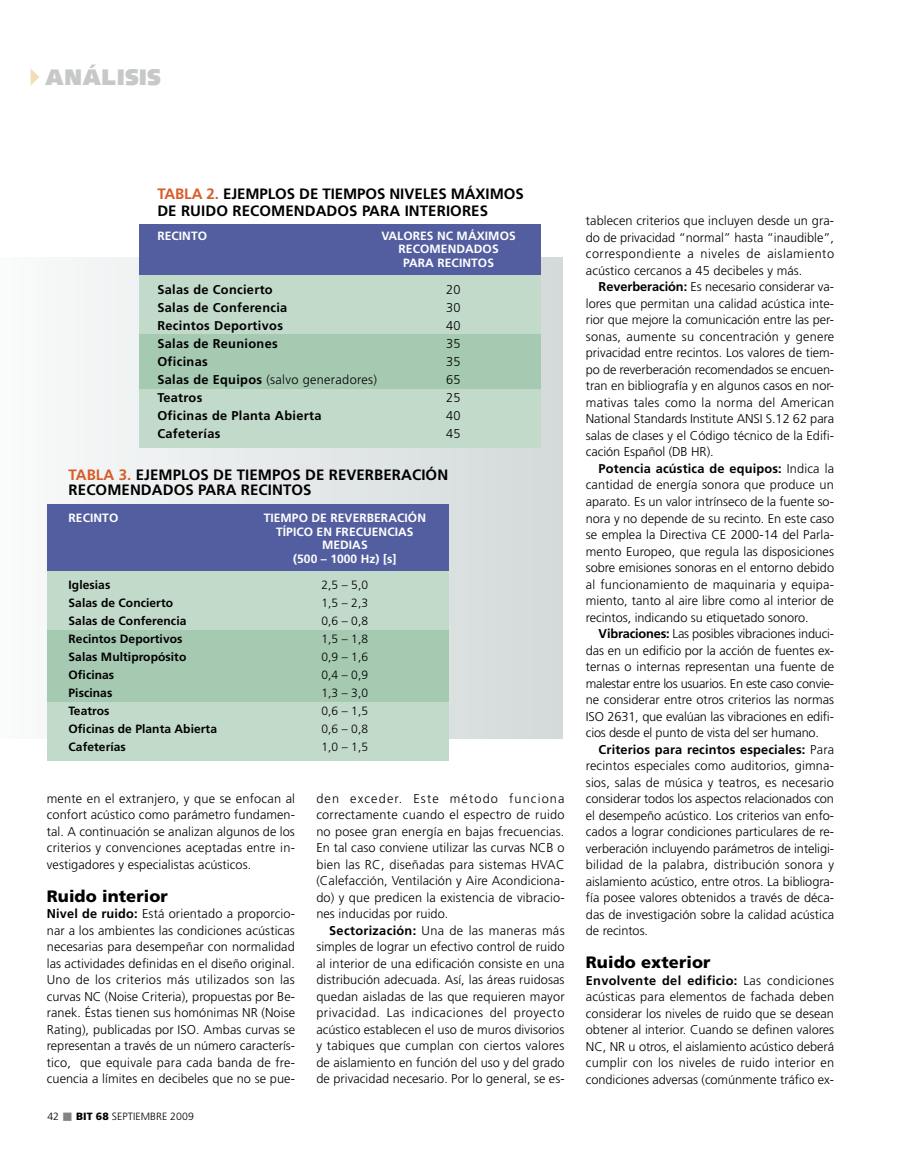
<style>
.page{position:relative;width:915px;height:1170px;background:#fff}
.page>*{position:absolute;margin:0;border:0;box-sizing:border-box;transform-origin:0 0}
.t1{font:900 22.5px "Syntax";letter-spacing:.02em;color:#c6c8ca}
.t2{font:900 16.5px "Frutiger";letter-spacing:.005em;color:#000}
.t3{font:700 15px/16.5px "Frutiger";letter-spacing:.005em;color:#000}
.t4{font:300 12.75px/16.5px "Frutiger";letter-spacing:.005em;color:#000;text-align:justify}
.t5{font:700 12.75px "Frutiger";letter-spacing:.025em;color:#000}
.t6{font:700 12px "Frutiger";letter-spacing:.005em;color:#000}
.t7{font:700 12px/13.5px "Frutiger";letter-spacing:.005em;color:#fff;text-align:center}
.t8{font:300 12px "Frutiger";color:#000}
.t9{font:300 10.5px "Frutiger";letter-spacing:.005em;color:#000}
.s1{color:#d95b29}
.s2{font-weight:700}
.s3{color:#808284}
.s4{font-weight:900}
</style>
<div class="page">
<div style="left:0;top:258px;width:562px;height:480px;background:linear-gradient(to right,#f9fbfb,#d2d9d9)"></div>
<div style="left:139px;top:224px;width:401px;height:224px;background:#c2dac9"></div>
<div style="left:139px;top:224px;width:401px;height:51px;background:#535ea0"></div>
<div style="left:139px;top:334px;width:401px;height:54px;background:#a6c9b2"></div>
<svg style="left:31px;top:69px;width:8px;height:16px"></svg>
<div style="left:47px;top:504px;width:401px;height:256px;background:#c2dac9"></div>
<div style="left:47px;top:504px;width:401px;height:66px;background:#535ea0"></div>
<div style="left:47px;top:631px;width:401px;height:71px;background:#a6c9b2"></div>
<h1 class="t1" style="left:45px;top:63px;width:117px">ANÁLISIS</h1>
<p class="t3" style="left:157px;top:186px;width:366px"><span class="s1">Tabla 2.</span> Ejemplos de Tie mpos niveles máximos de ruido recomendados para interiores</p>
<p class="t7" style="left:157px;top:229px;width:7px">Reci</p>
<p class="t7" style="left:182px;top:229px;width:26px">nto</p>
<p class="t7" style="left:381px;top:229px;width:134px">Valores NC máximos recomendados<br>para reci ntos</p>
<p class="t5" style="left:157px;top:281px;width:117px">Salas de Concierto</p>
<p class="t4" style="left:446px;top:281px;width:16px">20</p>
<p class="t5" style="left:157px;top:299px;width:131px">Salas de Conferencia</p>
<p class="t4" style="left:446px;top:299px;width:16px">30</p>
<p class="t5" style="left:157px;top:317px;width:127px">Recintos Deportivos</p>
<p class="t4" style="left:446px;top:317px;width:16px">40</p>
<p class="t5" style="left:157px;top:335px;width:122px">Salas de Reuniones</p>
<p class="t4" style="left:446px;top:335px;width:16px">35</p>
<p class="t5" style="left:157px;top:353px;width:52px">Oficinas</p>
<p class="t4" style="left:446px;top:353px;width:16px">35</p>
<p class="t4" style="left:157px;top:371px;width:221px"><span class="s2">Salas de Equipos</span> (salvo generadores)</p>
<p class="t4" style="left:446px;top:371px;width:16px">65</p>
<p class="t5" style="left:157px;top:389px;width:46px">Teatros</p>
<p class="t4" style="left:446px;top:389px;width:16px">25</p>
<p class="t5" style="left:157px;top:407px;width:166px">Oficinas de Planta Abierta</p>
<p class="t4" style="left:446px;top:407px;width:16px">40</p>
<p class="t5" style="left:157px;top:425px;width:65px">Cafeterías</p>
<p class="t4" style="left:446px;top:425px;width:16px">45</p>
<p class="t3" style="left:69px;top:467px;width:381px;line-height:15px"><span class="s1">Tabla 3.</span> Ejemplos de Tie mpos de Reverberación recomendados para reci ntos</p>
<p class="t7" style="left:69px;top:511px;width:7px">Reci</p>
<p class="t7" style="left:93px;top:511px;width:26px">nto</p>
<p class="t7" style="left:276px;top:511px;width:151px;text-align:left;text-indent:-12px">Tie mpo de Reverberación<br>Típico en frecue</p>
<p class="t7" style="left:378px;top:524px;width:35px">ncias</p>
<p class="t7" style="left:293px;top:538px;width:105px">medias<br>(500 – 1000 Hz) [s]</p>
<p class="t6" style="left:69px;top:578px;width:43px">Iglesias</p>
<p class="t8" style="left:321px;top:578px;width:48px">2,5 – 5,0</p>
<p class="t6" style="left:69px;top:596px;width:106px">Salas de Concierto</p>
<p class="t8" style="left:321px;top:596px;width:48px">1,5 – 2,3</p>
<p class="t6" style="left:69px;top:614px;width:119px">Salas de Conferencia</p>
<p class="t8" style="left:321px;top:614px;width:48px">0,6 – 0,8</p>
<p class="t6" style="left:68px;top:632px;width:115px">Recintos Deportivos</p>
<p class="t8" style="left:321px;top:632px;width:48px">1,5 – 1,8</p>
<p class="t6" style="left:68px;top:650px;width:119px">Salas M ultipropósito</p>
<p class="t8" style="left:321px;top:650px;width:48px">0,9 – 1,6</p>
<p class="t6" style="left:68px;top:668px;width:47px">Oficinas</p>
<p class="t8" style="left:321px;top:668px;width:48px">0,4 – 0,9</p>
<p class="t6" style="left:69px;top:686px;width:45px">Piscinas</p>
<p class="t8" style="left:321px;top:686px;width:48px">1,3 – 3,0</p>
<p class="t6" style="left:69px;top:704px;width:42px">Teatros</p>
<p class="t8" style="left:321px;top:704px;width:48px">0,6 – 1,5</p>
<p class="t6" style="left:69px;top:722px;width:150px">Oficinas de Planta Abierta</p>
<p class="t8" style="left:321px;top:722px;width:48px">0,6 – 0,8</p>
<p class="t6" style="left:69px;top:740px;width:59px">Cafeterías</p>
<p class="t8" style="left:321px;top:740px;width:48px">1,0 – 1,5</p>
<p class="t4" style="left:47px;top:789px;width:250px">mente en el extranjero, y que se enfocan al confort acústico como parámetro fundamen&shy;tal. A continuación se analizan algunos de los criterios y convenciones aceptadas entre in&shy;vestigadores y especialistas acústicos.</p>
<p class="t2" style="left:47px;top:885px;width:123px">Ruido interior</p>
<p class="t4" style="left:47px;top:905px;width:250px"><span class="s2">Nivel de ruido:</span> Está orientado a proporcio&shy;nar a los ambientes las condiciones acústicas necesarias para desempeñar con normalidad las actividades definidas en el diseño original.<br>U no de los criterios más utilizados son las curvas NC (Noise Criteria), propuestas por Be&shy;ranek. Éstas tienen sus homónimas NR (Noise Rating), publicadas por ISO . Ambas curvas se representan a través de un número caracterís&shy;tico, que equivale para cada banda de fre&shy;cuencia a límites en decibeles que no se pue-</p>
<p class="t4" style="left:316px;top:790px;width:250px">den exceder. Este método funciona correctamente cuando el espectro de ruido no posee gran energía en bajas frecuencias.<br>En tal caso conviene utilizar las curvas NCB o bien las RC, diseñadas para sistemas HVAC (Calefacción, Ventilación y Aire Acondiciona&shy;do) y que predicen la existencia de vibracio&shy;nes inducidas por ruido.</p>
<p class="t4" style="left:316px;top:922px;width:250px;text-indent:13px"><span class="s2">Sectorización:</span> U na de las maneras más simples de lograr un efectivo control de ruido al interior de una edificación consiste en una distribución adecuada. Así, las áreas ruidosas quedan aisladas de las que requieren mayor privacidad. Las indicaciones del proyecto acústico establecen el uso de muros divisorios y tabiques que cumplan con ciertos valores de aislamiento en función del uso y del grado de privacidad necesario. Por lo general, se es-</p>
<p class="t9" style="left:47px;top:1110px;width:148px">42 <span class="s3">■</span> <span class="s4">BIT 68</span> septiembre 2009</p>
<p class="t4" style="left:585px;top:213px;width:250px">tablecen criterios que incluyen desde un gra&shy;do de privacidad “normal” hasta “inaudible”, correspondiente a niveles de aislamiento acústico cercanos a 45 decibeles y más.</p>
<p class="t4" style="left:585px;top:279px;width:250px;text-indent:13px"><span class="s2">Reverberación:</span> Es necesario considerar va&shy;lores que permitan una calidad acústica inte&shy;rior que mejore la comunicación entre las per&shy;sonas, aumente su concentración y genere privacidad entre recintos. Los valores de tiem&shy;po de reverberación recomendados se encuen&shy;tran en bibliografía y en algunos casos en nor&shy;mativas tales como la norma del American National Standards Institute ANSI</p>
<p class="t4" style="left:585px;top:411px;width:250px;text-indent:180px">S.12 62 para salas de clases y el Código técnico de la Edifi&shy;cación Español (DB HR).</p>
<p class="t4" style="left:585px;top:460px;width:250px;text-indent:13px"><span class="s2">Potencia acústica de equipos:</span> Indica la cantidad de energía sonora que produce un aparato. Es un valor intrínseco de la fuente so&shy;nora y no depende de su recinto. En este caso se emplea la Directiva CE 2000-14 del Parla&shy;mento Europeo, que regula las disposiciones sobre emisiones sonoras en el entorno debido al funcionamiento de maquinaria y equipa&shy;miento, tanto al aire libre como al interior de recintos, indicando su etiquetado sonoro.</p>
<p class="t4" style="left:585px;top:625px;width:250px;text-indent:13px"><span class="s2">Vibraciones:</span> Las posibles vibraciones induci&shy;das en un edificio por la acción de fuentes ex&shy;ternas o internas representan una fuente de malestar entre los usuarios. En este caso convie&shy;ne considerar entre otros criterios las normas ISO</p>
<p class="t4" style="left:585px;top:708px;width:250px;text-indent:22px">2631, que evalúan las vibraciones en edifi&shy;cios desde el punto de vista del ser humano.</p>
<p class="t4" style="left:585px;top:741px;width:250px;text-indent:13px"><span class="s2">Criterios para recintos especiales:</span> Para recintos especiales como auditorios, gimna&shy;sios, salas de música y teatros, es necesario considerar todos los aspectos relacionados con el desempeño acústico. Los criterios van enfo&shy;cados a lograr condiciones particulares de re&shy;verberación incluyendo parámetros de inteligi&shy;bilidad de la palabra, distribución sonora y aislamiento acústico, entre otros. La bibliogra&shy;fía posee valores obtenidos a través de déca&shy;das de investigación sobre la calidad acústica de recintos.</p>
<p class="t2" style="left:585px;top:952px;width:126px">Ruido exterior</p>
<p class="t4" style="left:585px;top:972px;width:250px"><span class="s2">Envolvente del edificio:</span> Las condiciones acústicas para elementos de fachada deben considerar los niveles de ruido que se desean obtener al interior. Cuando se definen valores NC, NR u otros, el aislamiento acústico deberá cumplir con los niveles de ruido interior en condiciones adversas (comúnmente tráfico ex-</p>
</div>
